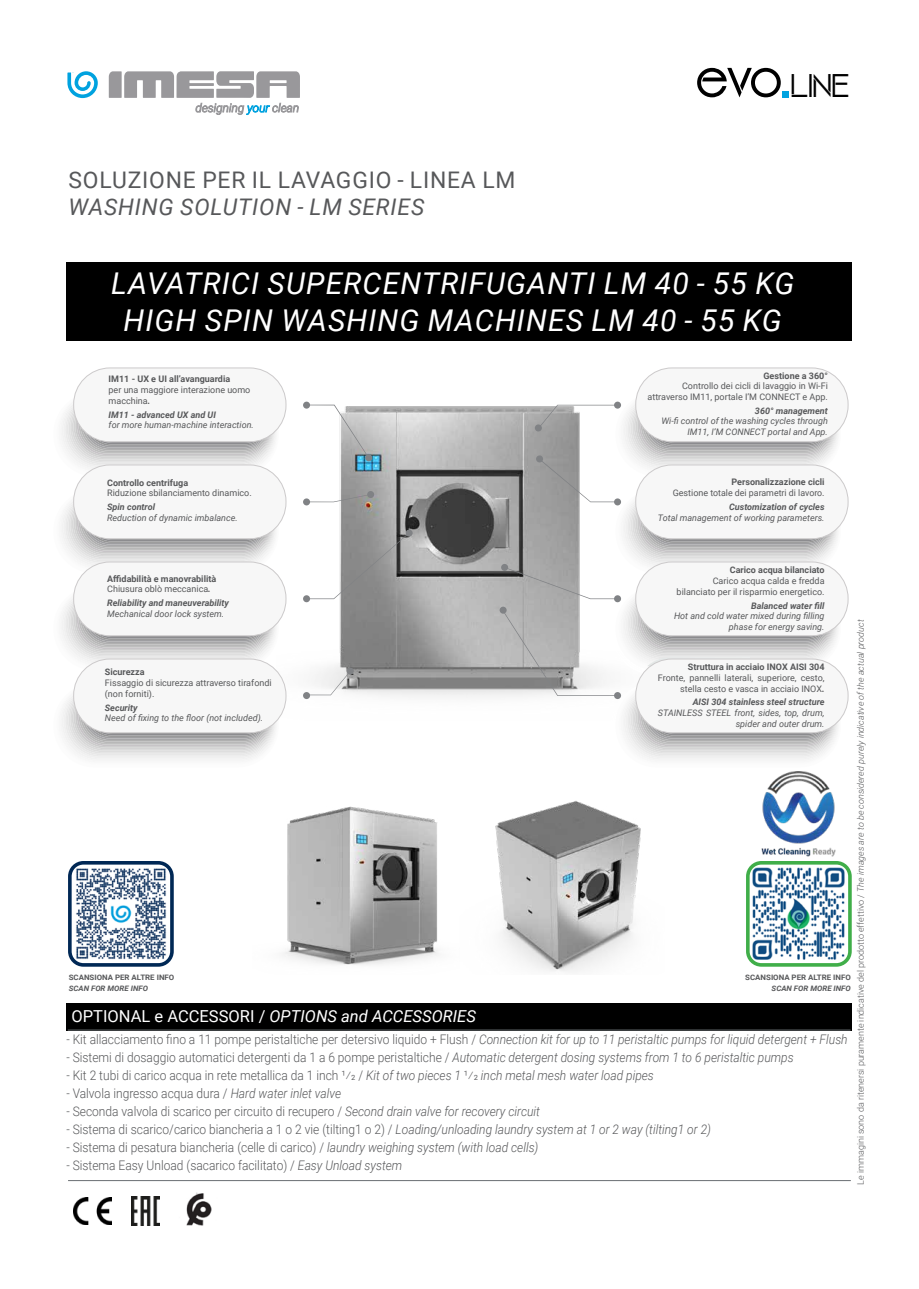
<style>
.page{position:relative;width:919px;height:1289px;background:#fff}
.page>*{position:absolute;margin:0;border:0;box-sizing:border-box;transform-origin:0 0}
.t1{font:31.5px "Maxellight";color:#000}
.t2{font:italic 30px "Roboto";letter-spacing:.035em;color:#fff}
.t3{font:22.8px "Roboto";letter-spacing:.035em;color:#57585a}
.t4{font:italic 22.8px "Roboto";letter-spacing:.035em;color:#57585a}
.t5{font:italic 16.5px "Roboto";color:#fff}
.t6{font:300 13.2px "Roboto";color:#57585a;scale:.91 1}
.t7{font:9px/10.8px "Roboto";color:#57585a}
.t8{font:italic 9px/10.8px "Roboto";color:#57585a;text-align:right}
.t9{font:700 9px "Roboto";color:#57585a}
.t10{font:italic 700 9px "Roboto";color:#57585a}
.t11{font:300 9px "Roboto";color:#57585a}
.t12{font:700 7.5px "Roboto";color:#57585a;scale:1.05 1}
.t13{font:italic 700 7.5px "Roboto";color:#57585a;scale:1.05 1}
.s1{font-size:55.05px}
.s2{font-size:55.05px;color:#00a3e0}
.s3{font-weight:700;font-style:italic}
.s4{font-style:italic}
.s5{font-style:normal}
</style>
<div class="page">
<img style="left:280px;top:395px;width:223px;height:322px">
<div style="left:66px;top:262px;width:785px;height:79px;background:#000"></div>
<svg style="left:67px;top:71px;width:31px;height:27px"></svg>
<svg style="left:109px;top:71px;width:191px;height:44px"></svg>
<div style="left:66px;top:1002px;width:785px;height:28px;background:#000"></div>
<hr style="left:68px;top:1029px;width:782px;height:1px;background:#6a6f73">
<img style="left:283px;top:801px;width:358px;height:171px">
<hr style="left:68px;top:1180px;width:782px;height:1px;background:#6a6f73">
<img style="left:751px;top:863px;width:98px;height:101px">
<div style="left:746px;top:861px;width:105px;height:105px;border:4px solid #40ae49;border-radius:14px"></div>
<img style="left:73px;top:866px;width:96px;height:95px">
<div style="left:68px;top:861px;width:106px;height:105px;border:4px solid #002855;border-radius:14px"></div>
<div style="left:499px;top:606px;width:7px;height:7px;background:#808285;border-radius:50%"></div>
<div style="left:501px;top:564px;width:7px;height:7px;background:#808285;border-radius:50%"></div>
<div style="left:347px;top:667px;width:7px;height:7px;background:#808285;border-radius:50%"></div>
<div style="left:303px;top:692px;width:7px;height:7px;background:#808285;border-radius:50%"></div>
<svg style="left:306px;top:533px;width:103px;height:66px"></svg>
<div style="left:405px;top:529px;width:7px;height:7px;background:#808285;border-radius:50%"></div>
<div style="left:303px;top:595px;width:7px;height:7px;background:#808285;border-radius:50%"></div>
<svg style="left:307px;top:404px;width:62px;height:54px"></svg>
<div style="left:303px;top:401px;width:7px;height:7px;background:#808285;border-radius:50%"></div>
<div style="left:365px;top:454px;width:7px;height:7px;background:#808285;border-radius:50%"></div>
<svg style="left:306px;top:494px;width:65px;height:8px"></svg>
<div style="left:303px;top:498px;width:7px;height:7px;background:#808285;border-radius:50%"></div>
<div style="left:367px;top:491px;width:7px;height:7px;background:#808285;border-radius:50%"></div>
<div style="left:635px;top:368px;width:213px;height:74px;background:#f7f7f7;border-radius:36px"></div>
<div style="left:635px;top:367px;width:213px;height:75px;border:1px solid #cccacb;border-radius:36px"></div>
<svg style="left:503px;top:391px;width:339px;height:369px"></svg>
<div style="left:635px;top:659px;width:213px;height:73px;background:#f7f7f7;border-radius:36px"></div>
<div style="left:635px;top:658px;width:213px;height:75px;border:1px solid #cccacb;border-radius:36px"></div>
<svg style="left:61px;top:391px;width:219px;height:90px"></svg>
<div style="left:74px;top:368px;width:212px;height:74px;background:#f7f7f7;border-radius:36px"></div>
<div style="left:73px;top:367px;width:213px;height:75px;border:1px solid #cccacb;border-radius:36px"></div>
<svg style="left:61px;top:488px;width:219px;height:90px"></svg>
<div style="left:74px;top:465px;width:212px;height:74px;background:#f7f7f7;border-radius:36px"></div>
<div style="left:73px;top:464px;width:213px;height:75px;border:1px solid #cccacb;border-radius:36px"></div>
<svg style="left:61px;top:585px;width:219px;height:90px"></svg>
<div style="left:74px;top:562px;width:212px;height:74px;background:#f7f7f7;border-radius:36px"></div>
<div style="left:73px;top:561px;width:213px;height:75px;border:1px solid #cccacb;border-radius:36px"></div>
<svg style="left:61px;top:682px;width:219px;height:78px"></svg>
<div style="left:74px;top:659px;width:212px;height:73px;background:#f7f7f7;border-radius:36px"></div>
<div style="left:73px;top:658px;width:213px;height:75px;border:1px solid #cccacb;border-radius:36px"></div>
<div style="left:536px;top:455px;width:7px;height:7px;background:#808285;border-radius:50%"></div>
<svg style="left:303px;top:671px;width:47px;height:24px"></svg>
<img style="left:761px;top:771px;width:75px;height:86px">
<img style="left:74px;top:1197px;width:37px;height:26px">
<img style="left:131px;top:1196px;width:29px;height:29px">
<img style="left:186px;top:1192px;width:26px;height:34px">
<p class="t3" style="left:69px;top:164px;width:448px">SOLUZIONE PER IL LAVAGGIO - LINEA LM</p>
<p class="t4" style="left:69px;top:191px;width:357px">WASHING SOLUTION - LM SERIES</p>
<p class="t1" style="left:695px;top:68px;width:156px"><span class="s1">evo</span><span class="s2">.</span>LINE</p>
<p class="t2" style="left:111px;top:262px;width:684px">LAVATRICI SUPERCENTRIFUGANTI LM 40 - 55 KG</p>
<p class="t2" style="left:123px;top:299px;width:660px">HIGH SPIN WASHING MACHINES LM 40 - 55 KG</p>
<p class="t9" style="left:109px;top:373px;width:123px">IM11 - UX e UI all’avanguardia</p>
<p class="t7" style="left:109px;top:384px;width:143px">per una maggiore interazione uomo macchina<span class="s3">.</span></p>
<p class="t10" style="left:109px;top:408px;width:109px">IM11 - advanced UX and UI</p>
<p class="t8" style="left:109px;top:419px;width:147px">for more human-machine interaction.</p>
<p class="t9" style="left:107px;top:476px;width:82px">Controllo centrifuga</p>
<p class="t7" style="left:107px;top:487px;width:146px">Riduzione sbilanciamento dinamico.</p>
<p class="t10" style="left:107px;top:500px;width:49px">Spin control</p>
<p class="t8" style="left:107px;top:512px;width:132px">Reduction of dynamic imbalance.</p>
<p class="t9" style="left:763px;top:369px;width:66px">Gestione a 360°</p>
<p class="t7" style="left:682px;top:380px;width:147px">Controllo dei cicli di lavaggio in Wi-Fi</p>
<p class="t7" style="left:647px;top:391px;width:182px">attraverso IM11, portale I’M CONNECT e App.</p>
<p class="t10" style="left:754px;top:404px;width:74px">360° management</p>
<p class="t8" style="left:661px;top:415px;width:168px">Wi-fi control of the washing cycles through<br>IM11, I’M CONNECT portal and App.</p>
<p class="t9" style="left:731px;top:476px;width:94px">Personalizzazione cicli</p>
<p class="t7" style="left:672px;top:487px;width:153px">Gestione totale dei parametri di lavoro.</p>
<p class="t10" style="left:729px;top:500px;width:97px">Customization of cycles</p>
<p class="t8" style="left:658px;top:511px;width:168px">Total management of working parameters.</p>
<p class="t9" style="left:729px;top:564px;width:96px">Carico acqua bilanciato</p>
<p class="t7" style="left:712px;top:575px;width:113px">Carico acqua calda e fredda</p>
<p class="t7" style="left:676px;top:586px;width:149px">bilanciato per il risparmio energetico.</p>
<p class="t10" style="left:751px;top:599px;width:75px">Balanced water fill</p>
<p class="t8" style="left:674px;top:610px;width:152px">Hot and cold water mixed during filling phase for energy saving.</p>
<p class="t9" style="left:107px;top:572px;width:111px">Affidabilità e manovrabilità</p>
<p class="t7" style="left:107px;top:583px;width:105px">Chiusura oblò meccanica<span class="s3">.</span></p>
<p class="t10" style="left:107px;top:596px;width:123px">Reliability and maneuverability</p>
<p class="t8" style="left:107px;top:607px;width:118px">Mechanical door lock system.</p>
<p class="t11" style="left:854px;top:1184px;width:566px;rotate:-90deg">Le immagini sono da ritenersi puramente indicative del prodotto effettivo / <span class="s4">The images are to be considered purely indicative of the actual product</span></p>
<p class="t9" style="left:687px;top:660px;width:138px">Struttura in acciaio INOX AISI 304</p>
<p class="t7" style="left:658px;top:672px;width:168px;text-align:right">Fronte, pannelli laterali, superiore, cesto, stella cesto e vasca in acciaio INOX<span class="s3">.</span></p>
<p class="t10" style="left:692px;top:696px;width:133px">AISI 304 stainless steel structure</p>
<p class="t8" style="left:658px;top:707px;width:168px">STAINLESS STEEL front, sides, top, drum, spider and outer drum.</p>
<p class="t9" style="left:105px;top:666px;width:41px">Sicurezza</p>
<p class="t7" style="left:105px;top:677px;width:168px">Fissaggio di sicurezza attraverso tirafondi (non forniti).</p>
<p class="t10" style="left:105px;top:701px;width:34px">Security</p>
<p class="t8" style="left:105px;top:712px;width:160px">Need of fixing to the floor (not included).</p>
<p class="t12" style="left:69px;top:972px;width:102px">SCANSIONA PER ALTRE INFO</p>
<p class="t13" style="left:69px;top:983px;width:77px">SCAN FOR MORE INFO</p>
<p class="t12" style="left:745px;top:972px;width:102px">SCANSIONA PER ALTRE INFO</p>
<p class="t13" style="left:771px;top:983px;width:77px">SCAN FOR MORE INFO</p>
<p class="t5" style="left:71px;top:1004px;width:406px"><span class="s5">OPTIONAL e ACCESSORI /</span> OPTIONS and ACCESSORIES</p>
<p class="t6" style="left:66px;top:1029px;width:860px">- Kit allacciamento fino a 11 pompe peristaltiche per detersivo liquido + Flush / <span class="s4">Connection kit for up to 11 peristaltic pumps for liquid detergent + Flush</span></p>
<p class="t6" style="left:66px;top:1047px;width:800px">- Sistemi di dosaggio automatici detergenti da 1 a 6 pompe peristaltiche / <span class="s4">Automatic detergent dosing systems from 1 to 6 peristaltic pumps</span></p>
<p class="t6" style="left:66px;top:1065px;width:647px">- Kit 2 tubi di carico acqua in rete metallica da 1 inch 1/2 / <span class="s4">Kit of two pieces 1</span> 1/2 <span class="s4">inch metal mesh water load pipes</span></p>
<p class="t6" style="left:66px;top:1083px;width:303px">- Valvola ingresso acqua dura / <span class="s4">Hard water inlet valve</span></p>
<p class="t6" style="left:66px;top:1101px;width:522px">- Seconda valvola di scarico per circuito di recupero / <span class="s4">Second drain valve for recovery circuit</span></p>
<p class="t6" style="left:66px;top:1119px;width:710px">- Sistema di scarico/carico biancheria a 1 o 2 vie (tilting1 o 2) / <span class="s4">Loading/unloading laundry system at 1 or 2 way (tilting1 or 2)</span></p>
<p class="t6" style="left:66px;top:1137px;width:520px">- Sistema di pesatura biancheria (celle di carico) / <span class="s4">laundry weighing system (with load cells)</span></p>
<p class="t6" style="left:66px;top:1155px;width:370px">- Sistema Easy Unload (sacarico facilitato) / <span class="s4">Easy Unload system</span></p>
</div>
